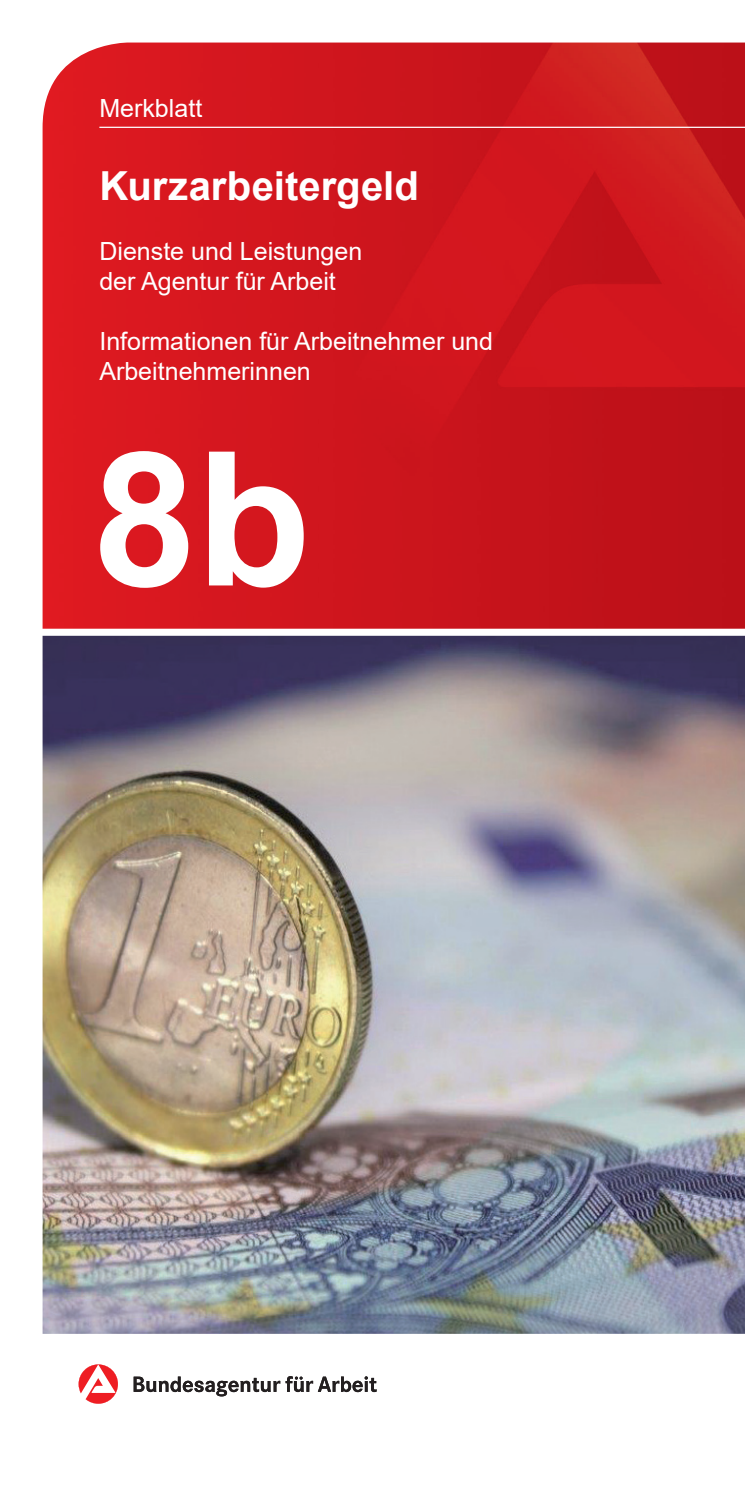
<style>
.page{position:relative;width:745px;height:1489px;background:#fff}
.page>*{position:absolute;margin:0;border:0;box-sizing:border-box;transform-origin:0 0}
.t1{font:700 186.75px "Arial";color:#fff}
.t2{font:700 40px "Arial";color:#fff}
.t3{font:25px/30px "Arial";color:#fff}
</style>
<div class="page">
<img style="left:43px;top:43px;width:701px;height:585px">
<hr style="left:99px;top:127px;width:645px;height:1px;background:#fff">
<svg style="left:134px;top:1376px;width:242px;height:20px"></svg>
<svg style="left:79px;top:1364px;width:39px;height:39px"></svg>
<img style="left:43px;top:635px;width:701px;height:698px">
<p class="t3" style="left:99px;top:93px;width:104px">Merkblatt</p>
<h2 class="t2" style="left:99px;top:158px;width:321px">Kurzarbeitergeld</h2>
<p class="t3" style="left:99px;top:236px;width:264px">Dienste und Leistungen der Agentur für Arbeit</p>
<p class="t3" style="left:99px;top:326px;width:395px">Informationen für Arbeitnehmer und<br>Arbeitnehmerinnen</p>
<p class="t1" style="left:93px;top:388px;width:220px">8b</p>
</div>
